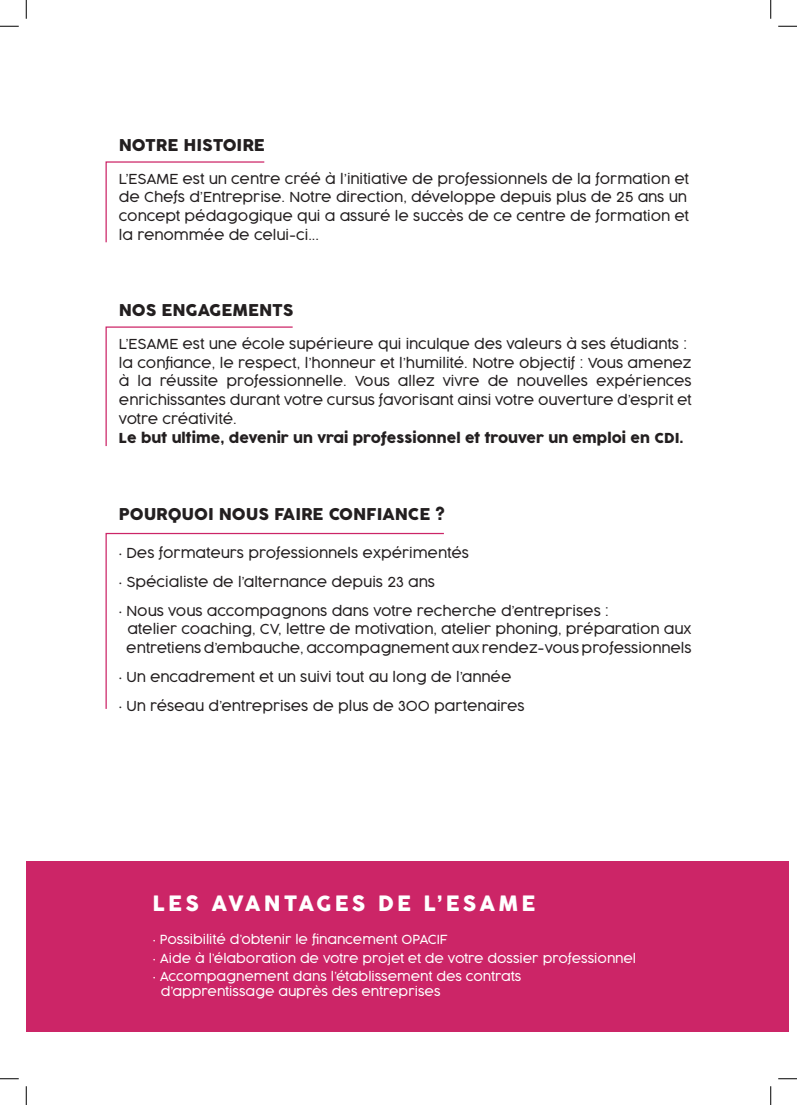
<style>
.page{position:relative;width:797px;height:1105px;background:#fff}
.page>*{position:absolute;margin:0;border:0;box-sizing:border-box;transform-origin:0 0}
.t1{font:20.62px "Cocogoose";letter-spacing:.15em;color:#fff}
.t2{font:italic 16.25px "Cocogoose Pro";color:#231f20}
.t3{font:italic 300 13.75px/18.8px "Cocogoose Pro";color:#231f20}
.t4{font:italic 13.75px "Cocogoose Pro";color:#231f20}
.t5{font:italic 300 12.5px/15px "Cocogoose Pro";color:#fff}
</style>
<div class="page">
<div style="left:26px;top:861px;width:762px;height:171px;background:#cc2567"></div>
<svg style="left:105px;top:161px;width:160px;height:82px"></svg>
<svg style="left:105px;top:326px;width:188px;height:121px"></svg>
<svg style="left:105px;top:532px;width:339px;height:177px"></svg>
<svg style="left:0;top:25px;width:19px;height:2px"></svg>
<svg style="left:778px;top:25px;width:19px;height:2px"></svg>
<svg style="left:0;top:1078px;width:19px;height:1px"></svg>
<svg style="left:778px;top:1078px;width:19px;height:1px"></svg>
<svg style="left:25px;top:0;width:2px;height:19px"></svg>
<svg style="left:25px;top:1086px;width:2px;height:19px"></svg>
<svg style="left:770px;top:0;width:1px;height:19px"></svg>
<svg style="left:770px;top:1086px;width:1px;height:19px"></svg>
<p class="t2" style="left:119px;top:134px;width:147px">NOTRE HISTOIRE</p>
<p class="t3" style="left:119px;top:169px;width:573px">L’ESAME est un centre créé à l’initiative de professionnels de la formation et de Chefs d’Entreprise.Notre direction,développe depuis plus de 25 ans un concept pédagogique qui a assuré le succès de ce centre de formation et la renommée de celui -ci ...</p>
<p class="t2" style="left:119px;top:299px;width:181px">NOS ENGAGEMENTS</p>
<p class="t3" style="left:119px;top:334px;width:574px">L’ESAME est une école supérieure qui inculque des valeurs à ses étudiants : la confiance,le respect,l’honneur et l’humilité.Notre objectif : Vous amenez à la réussite professionnelle. Vous allez vivre de nouvelles expériences enrichissantes durant votre cursus favorisant ainsi votre ouverture d’esprit et votre créativité.</p>
<p class="t4" style="left:119px;top:428px;width:570px">Le but ultime,devenir un vrai professionnel et trouver un emploi en CDI.</p>
<p class="t2" style="left:119px;top:503px;width:327px">POURQUOI NOUS FAIRE CONFIANCE ?</p>
<p class="t3" style="left:119px;top:543px;width:351px">•Des formateurs professionnels expérimentés</p>
<p class="t3" style="left:119px;top:572px;width:317px">•Spécialiste de l’alternance depuis 23 ans</p>
<p class="t3" style="left:126px;top:601px;width:566px;text-indent:-7px">•Nous vous accompagnons dans votre recherche d’entreprises :<br>atelier coaching,CV,lettre de motivation,atelier phoning,préparation aux entretiens d ’emba uche,accompa gnement a ux rendez -vous professionnels</p>
<p class="t3" style="left:119px;top:667px;width:398px">•Un encadrement et un suivi tout au long de l’année</p>
<p class="t3" style="left:119px;top:696px;width:407px">•Un réseau d’entreprises de plus de 300 partenaires</p>
<h1 class="t1" style="left:153px;top:889px;width:384px">LES AVANTAGES DE L’ESAME</h1>
<p class="t5" style="left:153px;top:931px;width:296px">•Possibilité d’obtenir le financement OPACIF</p>
<p class="t5" style="left:153px;top:950px;width:485px">•Aide à l’élaboration de votre projet et de votre dossier professionnel</p>
<p class="t5" style="left:161px;top:969px;width:362px;text-indent:-8px">•Accompagnement dans l’établissement des contrats d’apprentissage auprès des entreprises</p>
</div>
